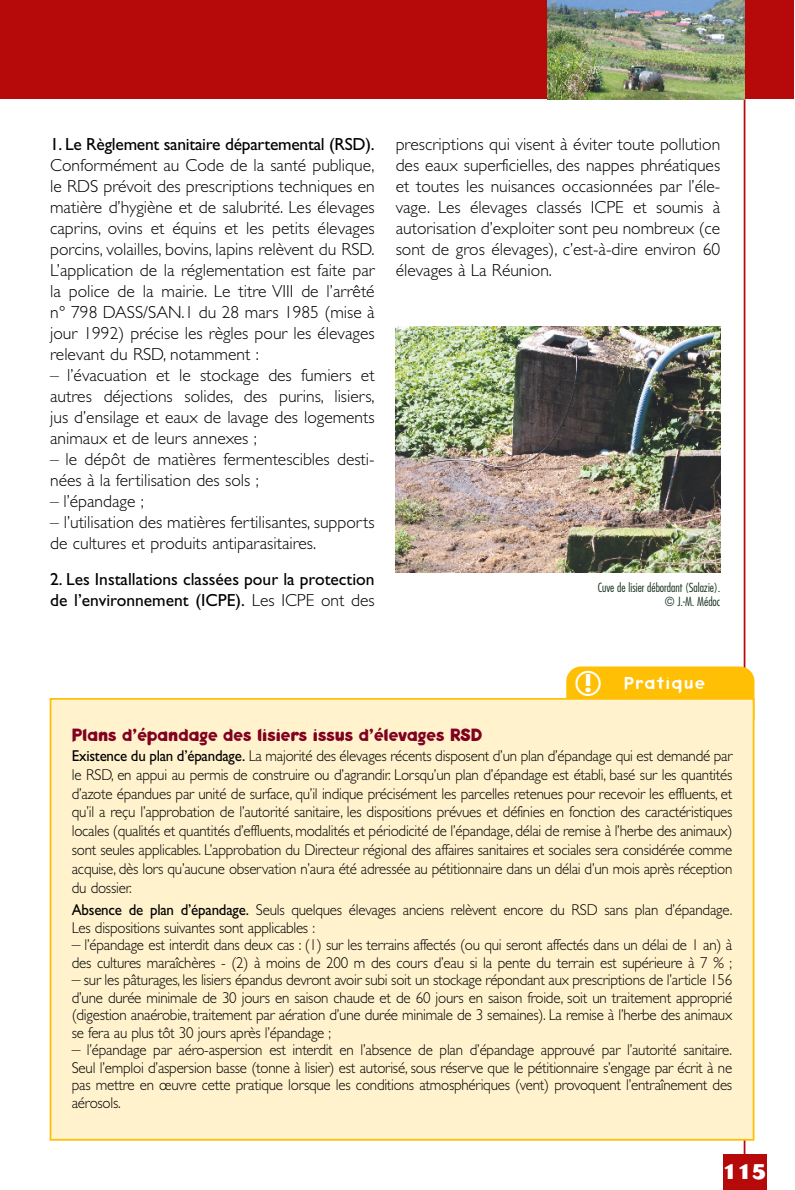
<style>
.page{position:relative;width:795px;height:1190px;background:#fff}
.page>*{position:absolute;margin:0;border:0;box-sizing:border-box;transform-origin:0 0}
.t1{font:800 21px "Cosmos";color:#fff}
.t2{font:700 17.85px "Keedy Sans";color:#800120;scale:.95 1}
.t3{font:300 17.5px/21px "Gill Sans";color:#000;text-align:justify}
.t4{font:17.5px/21px "Gill Sans";color:#000}
.t5{font:17.5px "Keedy Sans Reg";letter-spacing:.065em;color:#fff}
.t6{font:300 15.75px/17.5px "Gill Sans";letter-spacing:-.015em;color:#000;text-align:justify;scale:.95 1}
.t7{font:300 condensed 12.25px/14.7px "Futura";color:#132d1b;text-align:right}
.s1{font-weight:300}
.s2{font-weight:400}
.s3{font-size:17.5px}
</style>
<div class="page">
<hr style="left:743px;top:65px;width:2px;height:1125px;background:#b5090a">
<div style="left:566px;top:666px;width:188px;height:67px;background:#ffbf04;border-radius:15px"></div>
<div style="left:723px;top:1155px;width:43px;height:35px;background:#b5090a"></div>
<div style="left:0;top:0;width:793px;height:99px;background:#b5090a"></div>
<img style="left:547px;top:0;width:197px;height:99px">
<div style="left:50px;top:699px;width:703px;height:441px;background:#fff2cd"></div>
<div style="left:50px;top:698px;width:704px;height:443px;border:2px solid #ffbf04"></div>
<img style="left:395px;top:327px;width:325px;height:245px">
<p class="t4" style="left:50px;top:135px;width:326px">1. Le Règlement sanitaire départemental (RSD).</p>
<p class="t3" style="left:50px;top:156px;width:326px">Conformément au Code de la santé publique, le RDS prévoit des prescriptions techniques en matière d’hygiène et de salubrité. Les élevages caprins, ovins et équins et les petits élevages porcins, volailles, bovins, lapins relèvent du RSD.<br>L’application de la réglementation est faite par la police de la mairie. Le titre VIII de l’arrêté n° 798 DASS/SAN.1 du 28 mars 1985 (mise à jour 1992) précise les règles pour les élevages relevant du RSD, notamment :</p>
<p class="t3" style="left:50px;top:366px;width:326px">– l’évacuation et le stockage des fumiers et autres déjections solides, des purins, lisiers, jus d’ensilage et eaux de lavage des logements animaux et de leurs annexes ;</p>
<p class="t3" style="left:50px;top:450px;width:326px">– le dépôt de matières fermentescibles desti&shy;nées à la fertilisation des sols ;</p>
<p class="t3" style="left:50px;top:492px;width:95px">– l’épandage ;</p>
<p class="t3" style="left:50px;top:513px;width:326px">– l’utilisation des matières fertilisantes, supports de cultures et produits antiparasitaires.</p>
<p class="t4" style="left:50px;top:570px;width:326px">2. Les Installations classées pour la protection de l’environnement (ICPE). <span class="s1">Les ICPE ont des</span></p>
<p class="t3" style="left:395px;top:135px;width:326px">prescriptions qui visent à éviter toute pollution des eaux superficielles, des nappes phréatiques et toutes les nuisances occasionnées par l’éle&shy;vage. Les élevages classés ICPE et soumis à autorisation d’exploiter sont peu nombreux (ce sont de gros élevages), c’est-à-dire environ 60 élevages à La Réunion.</p>
<p class="t7" style="left:597px;top:581px;width:124px">Cuve de lisier débordant (Salazie). © J.-M. Médoc</p>
<p class="t5" style="left:623px;top:677px;width:83px">Pratique</p>
<p class="t2" style="left:72px;top:728px;width:433px">Plans d’épandage des lisiers issus d’élevages RSD</p>
<p class="t6" style="left:72px;top:748px;width:696px;line-height:18.9px"><span class="s2">Existence du plan d’épandage.</span> La majorité des élevages récents disposent d’un plan d’épandage qui est demandé par le RSD, en appui au permis de construire ou d’agrandir. Lorsqu’un plan d’épandage est établi, basé sur les quantités d’azote épandues par unité de surface, qu’il indique précisément les parcelles retenues pour recevoir les effluents, et qu’il a reçu l’approbation de l’autorité sanitaire, les dispositions prévues et définies en fonction des caractéristiques locales (qualités et quantités d’effluents, modalités et périodicité de l’épandage, délai de remise à l’herbe des animaux) sont seules applicables. L’approbation du Directeur régional des affaires sanitaires et sociales sera considérée comme acquise, dès lors qu’aucune observation n’aura été adressée au pétitionnaire dans un délai d’un mois après réception du dossier.</p>
<p class="t6" style="left:72px;top:903px;width:696px"><span class="s2">Absence de plan d’épandage.</span> Seuls quelques élevages anciens relèvent encore du RSD sans plan d’épandage.<br>Les dispositions suivantes sont applicables :</p>
<p class="t6" style="left:72px;top:938px;width:696px"><span class="s3">–</span> l’épandage est interdit dans deux cas : (1) sur les terrains affectés (ou qui seront affectés dans un délai de 1 an) à des cultures maraîchères - (2) à moins de 200 m des cours d’eau si la pente du terrain est supérieure à 7 % ;</p>
<p class="t6" style="left:72px;top:973px;width:696px"><span class="s3">–</span> sur les pâturages, les lisiers épandus devront avoir subi soit un stockage répondant aux prescriptions de l’article 156 d’une durée minimale de 30 jours en saison chaude et de 60 jours en saison froide, soit un traitement approprié (digestion anaérobie, traitement par aération d’une durée minimale de 3 semaines). La remise à l’herbe des animaux se fera au plus tôt 30 jours après l’épandage ;</p>
<p class="t6" style="left:72px;top:1043px;width:696px"><span class="s3">–</span> l’épandage par aéro-aspersion est interdit en l’absence de plan d’épandage approuvé par l’autorité sanitaire.<br>Seul l’emploi d’aspersion basse (tonne à lisier) est autorisé, sous réserve que le pétitionnaire s’engage par écrit à ne pas mettre en œuvre cette pratique lorsque les conditions atmosphériques (vent) provoquent l’entraînement des aérosols.</p>
<h1 class="t1" style="left:722px;top:1164px;width:45px">115</h1>
</div>
